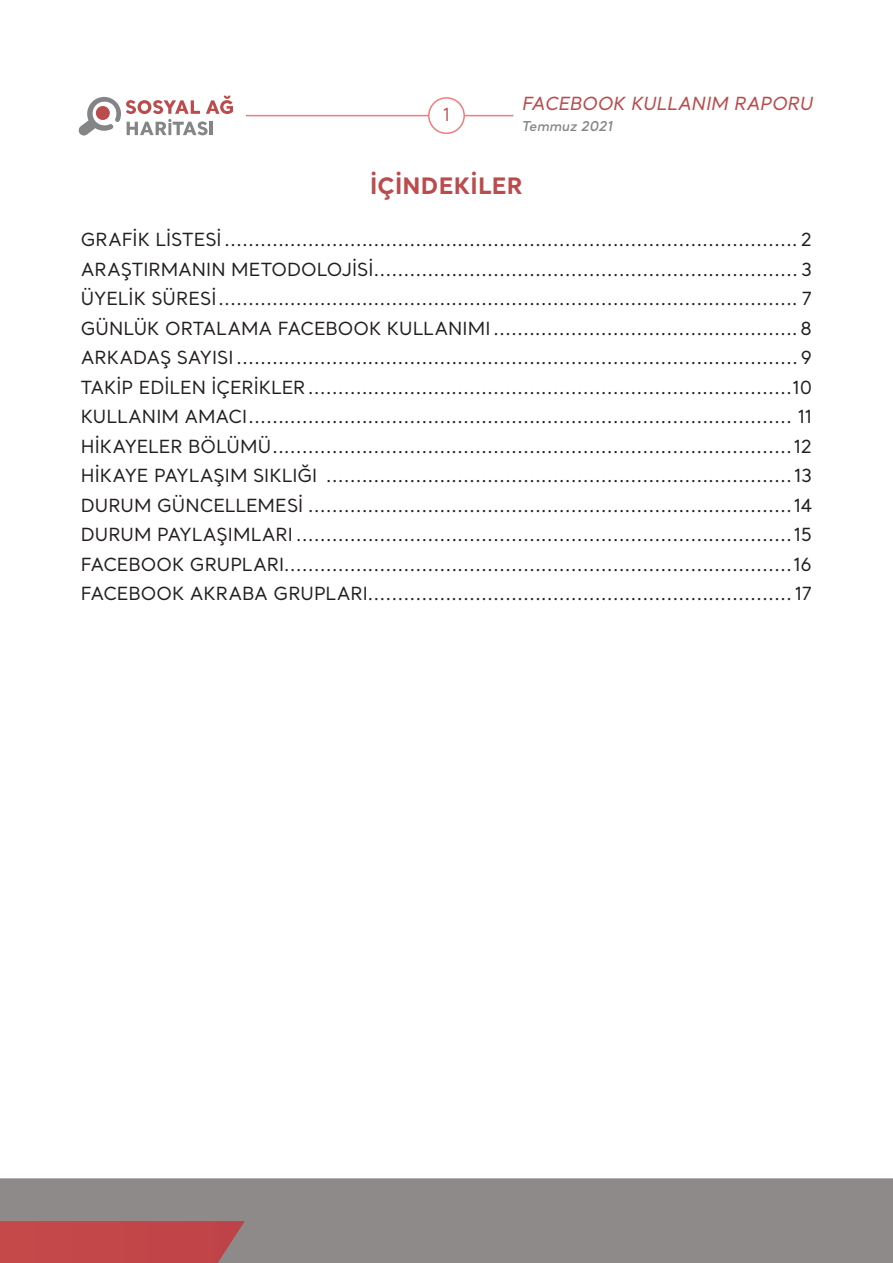
<style>
.page{position:relative;width:893px;height:1263px;background:#fff}
.page>*{position:absolute;margin:0;border:0;box-sizing:border-box;transform-origin:0 0}
.ANA_METIN{font:700 22.5px "Santral";letter-spacing:.01em;color:#ba4c4e}
.ANA_METIN-2{font:18px "Santral";letter-spacing:-.005em;color:#231f20}
.t1{font:italic 500 18px "Santral";letter-spacing:-.005em;color:#ba4c4e}
.t2{font:18px "Santral";color:#ba4c4e}
.t3{font:italic 600 13.5px "Santral";color:#848587}
</style>
<div class="page">
<svg style="left:78px;top:96px;width:155px;height:40px"></svg>
<div style="left:0;top:1178px;width:893px;height:85px;background:#8e8a8a"></div>
<div style="left:0;top:1221px;width:245px;height:42px;background:#c24648"></div>
<hr style="left:246px;top:115px;width:267px;height:1px;background:#f37b7d">
<div style="left:429px;top:98px;width:35px;height:35px;background:#fff;border-radius:50%"></div>
<div style="left:428px;top:97px;width:37px;height:37px;border:2px solid #f37b7d;border-radius:50%"></div>
<p class="t2" style="left:443px;top:103px;width:9px">1</p>
<p class="t1" style="left:522px;top:92px;width:292px">FACEBOOK KULLANIM RAPORU</p>
<p class="t3" style="left:522px;top:117px;width:93px">Temmuz 2021</p>
<p class="ANA_METIN" style="left:370px;top:171px;width:154px">İÇİNDEKİLER</p>
<p class="ANA_METIN-2" style="left:81px;top:228px;width:733px">GRAFİK LİSTESİ................................................................................................2</p>
<p class="ANA_METIN-2" style="left:81px;top:258px;width:733px">ARAŞTIRMANIN METODOLOJİSİ....................................................................... 3</p>
<p class="ANA_METIN-2" style="left:81px;top:287px;width:733px">ÜYELİK SÜRESİ................................................................................................. 7</p>
<p class="ANA_METIN-2" style="left:81px;top:317px;width:733px">GÜNLÜK ORTALAMA FACEBOOK KULLANIMI...................................................8</p>
<p class="ANA_METIN-2" style="left:81px;top:346px;width:733px">ARKADAŞ SAYISI..............................................................................................9</p>
<p class="ANA_METIN-2" style="left:81px;top:376px;width:733px">TAKİP EDİLEN İÇERİKLER.................................................................................10</p>
<p class="ANA_METIN-2" style="left:81px;top:405px;width:733px">KULLANIM AMACI........................................................................................... 11</p>
<p class="ANA_METIN-2" style="left:81px;top:435px;width:733px">HİKAYELER BÖLÜMÜ.......................................................................................12</p>
<p class="ANA_METIN-2" style="left:81px;top:464px;width:733px">HİKAYE PAYLAŞIM SIKLIĞI .............................................................................. 13</p>
<p class="ANA_METIN-2" style="left:81px;top:494px;width:733px">DURUM GÜNCELLEMESİ .................................................................................14</p>
<p class="ANA_METIN-2" style="left:81px;top:523px;width:733px">DURUM PAYLAŞIMLARI ...................................................................................15</p>
<p class="ANA_METIN-2" style="left:81px;top:553px;width:733px">FACEBOOK GRUPLARI.....................................................................................16</p>
<p class="ANA_METIN-2" style="left:81px;top:582px;width:733px">FACEBOOK AKRABA GRUPLARI....................................................................... 17</p>
</div>
